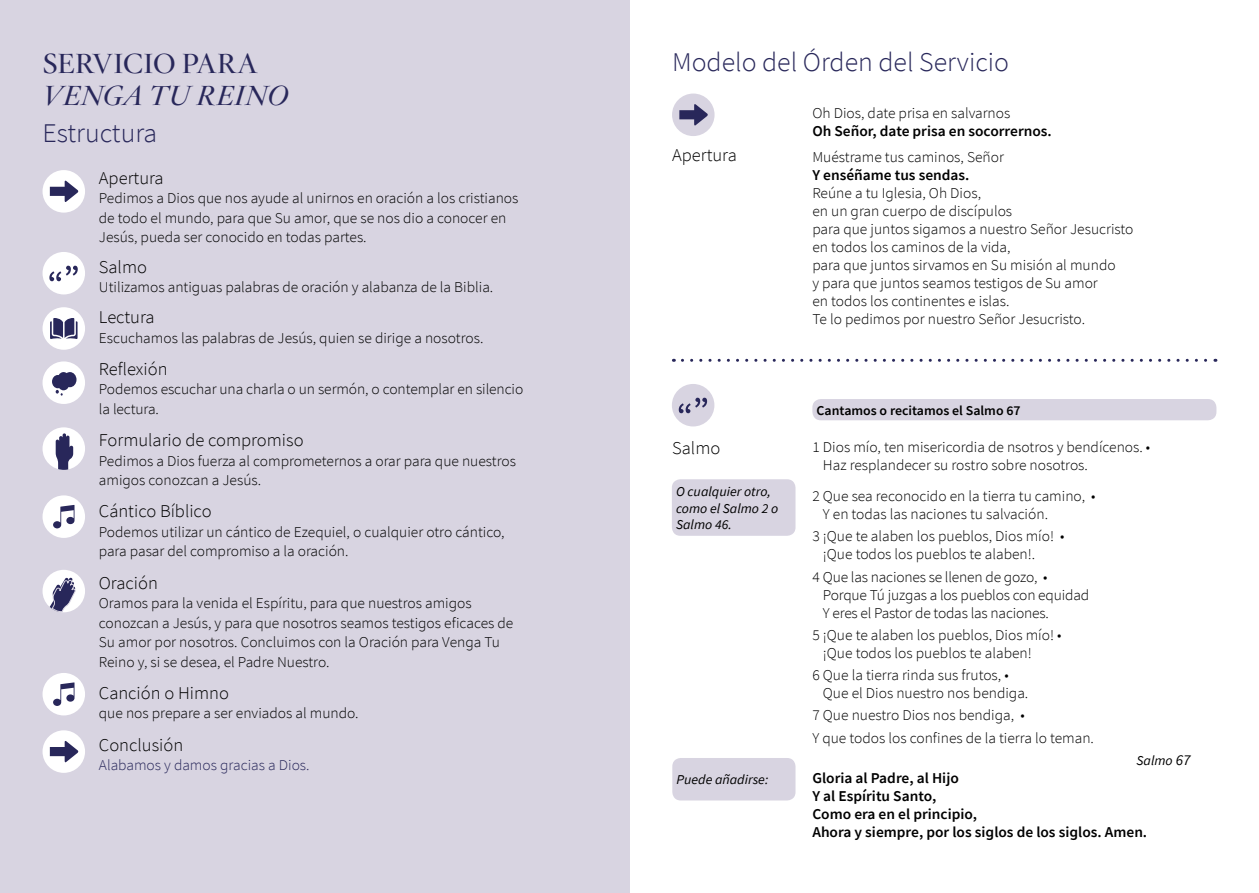
<style>
.page{position:relative;width:1259px;height:893px;background:#fff}
.page>*{position:absolute;margin:0;border:0;box-sizing:border-box;transform-origin:0 0}
.t1{font:300 27px "Source Sans Pro";color:#28275a}
.t2{font:600 27px "Hoefler Titling";letter-spacing:-.01em;color:#28275a}
.t3{font:italic 600 27px "Hoefler Titling";letter-spacing:.005em;color:#28275a}
.t4{font:300 18px "Source Sans Pro";color:#000}
.t5{font:300 15px/18px "Source Sans Pro";color:#000}
.t6{font:600 15px/18px "Source Sans Pro";color:#000}
.t7{font:300 15px "Source Sans Pro";color:#28275a}
.t8{font:italic 13.5px/16.5px "Source Sans Pro";color:#000}
.t9{font:600 13.5px "Source Sans Pro";color:#000}
.s1{font-size:15px}
</style>
<div class="page">
<div style="left:812px;top:399px;width:404px;height:21px;background:#d8d4e1;border-radius:9px"></div>
<div style="left:672px;top:94px;width:42px;height:42px;background:#d8d4e1;border-radius:50%"></div>
<svg style="left:679px;top:104px;width:29px;height:22px"></svg>
<div style="left:672px;top:384px;width:42px;height:42px;background:#d8d4e1;border-radius:50%"></div>
<svg style="left:679px;top:398px;width:28px;height:15px"></svg>
<div style="left:0;top:0;width:629px;height:893px;background:#d8d4e1"></div>
<div style="left:43px;top:307px;width:42px;height:43px;background:#fff;border-radius:50%"></div>
<svg style="left:50px;top:318px;width:28px;height:21px"></svg>
<div style="left:43px;top:427px;width:42px;height:43px;background:#fff;border-radius:50%"></div>
<svg style="left:56px;top:433px;width:17px;height:37px"></svg>
<div style="left:43px;top:495px;width:42px;height:43px;background:#fff;border-radius:50%"></div>
<svg style="left:53px;top:505px;width:21px;height:23px"></svg>
<div style="left:43px;top:673px;width:42px;height:42px;background:#fff;border-radius:50%"></div>
<svg style="left:53px;top:682px;width:21px;height:24px"></svg>
<div style="left:43px;top:570px;width:42px;height:42px;background:#fff;border-radius:50%"></div>
<svg style="left:50px;top:578px;width:26px;height:34px"></svg>
<div style="left:43px;top:252px;width:42px;height:42px;background:#fff;border-radius:50%"></div>
<svg style="left:49px;top:266px;width:29px;height:15px"></svg>
<div style="left:43px;top:170px;width:42px;height:43px;background:#fff;border-radius:50%"></div>
<svg style="left:50px;top:180px;width:29px;height:22px"></svg>
<div style="left:43px;top:361px;width:42px;height:43px;background:#fff;border-radius:50%"></div>
<svg style="left:52px;top:372px;width:24px;height:24px"></svg>
<div style="left:43px;top:730px;width:42px;height:43px;background:#fff;border-radius:50%"></div>
<svg style="left:50px;top:741px;width:29px;height:22px"></svg>
<div style="left:672px;top:479px;width:123px;height:57px;background:#d8d4e1;border-radius:9px"></div>
<div style="left:672px;top:758px;width:123px;height:42px;background:#d8d4e1;border-radius:9px"></div>
<svg style="left:682px;top:359px;width:534px;height:3px"></svg>
<h1 class="t2" style="left:43px;top:42px;width:216px">SERVICIO PARA</h1>
<h1 class="t1" style="left:672px;top:46px;width:339px">Modelo del Órden del Servicio</h1>
<h1 class="t3" style="left:43px;top:80px;width:247px">VENGA TU REINO</h1>
<h1 class="t1" style="left:43px;top:116px;width:116px">Estructura</h1>
<p class="t4" style="left:99px;top:167px;width:66px">Apertura</p>
<p class="t5" style="left:99px;top:188px;width:421px;line-height:19.5px">Pedimos a Dios que nos ayude al unirnos en oración a los cristianos de todo el mundo, para que Su amor, que se nos dio a conocer en<br>Jesús, pueda ser conocido en todas partes.</p>
<p class="t4" style="left:99px;top:256px;width:50px">Salmo</p>
<p class="t5" style="left:99px;top:278px;width:396px">Utilizamos antiguas palabras de oración y alabanza de la Biblia.</p>
<p class="t4" style="left:99px;top:306px;width:57px">Lectura</p>
<p class="t5" style="left:99px;top:329px;width:386px">Escuchamos las palabras de Jesús, quien se dirige a nosotros.</p>
<p class="t4" style="left:99px;top:358px;width:70px">Reflexión</p>
<p class="t5" style="left:99px;top:380px;width:426px;line-height:19.5px">Podemos escuchar una charla o un sermón, o contemplar en silencio la lectura.</p>
<p class="t4" style="left:99px;top:429px;width:206px">Formulario de compromiso</p>
<p class="t5" style="left:99px;top:451px;width:418px;line-height:19.5px">Pedimos a Dios fuerza al comprometernos a orar para que nuestros amigos conozcan a Jesús.</p>
<p class="t4" style="left:99px;top:500px;width:114px">Cántico Bíblico</p>
<p class="t5" style="left:99px;top:522px;width:407px;line-height:19.5px">Podemos utilizar un cántico de Ezequiel, o cualquier otro cántico, para pasar del compromiso a la oración.</p>
<p class="t4" style="left:99px;top:572px;width:61px">Oración</p>
<p class="t5" style="left:99px;top:593px;width:416px;line-height:19.5px">Oramos para la venida el Espíritu, para que nuestros amigos conozcan a Jesús, y para que nosotros seamos testigos eficaces de Su amor por nosotros. Concluimos con la Oración para Venga Tu Reino y, si se desea, el Padre Nuestro.</p>
<p class="t4" style="left:99px;top:682px;width:132px">Canción o Himno</p>
<p class="t5" style="left:99px;top:704px;width:261px">que nos prepare a ser enviados al mundo.</p>
<p class="t4" style="left:99px;top:734px;width:86px">Conclusión</p>
<p class="t7" style="left:99px;top:756px;width:212px">Alabamos y damos gracias a Dios.</p>
<p class="t5" style="left:812px;top:104px;width:199px">Oh Dios, date prisa en salvarnos</p>
<p class="t6" style="left:812px;top:121px;width:241px">Oh Señor, date prisa en socorrernos.</p>
<p class="t5" style="left:812px;top:148px;width:193px">Muéstrame tus caminos, Señor</p>
<p class="t6" style="left:812px;top:166px;width:159px">Y enséñame tus sendas.</p>
<p class="t5" style="left:812px;top:184px;width:322px">Reúne a tu Iglesia, Oh Dios,<br>en un gran cuerpo de discípulos<br>para que juntos sigamos a nuestro Señor Jesucristo en todos los caminos de la vida,<br>para que juntos sirvamos en Su misión al mundo<br>y para que juntos seamos testigos de Su amor<br>en todos los continentes e islas.<br>Te lo pedimos por nuestro Señor Jesucristo.</p>
<p class="t4" style="left:672px;top:144px;width:66px">Apertura</p>
<p class="t9" style="left:816px;top:401px;width:206px">Cantamos o recitamos el Salmo 67</p>
<p class="t5" style="left:823px;top:438px;width:329px;text-indent:-10px">1 Dios mío, ten misericordia de nsotros y bendícenos. •<br>Haz resplandecer su rostro sobre nosotros.</p>
<p class="t5" style="left:823px;top:487px;width:274px;text-indent:-10px">2 Que sea reconocido en la tierra tu camino, •<br>Y en todas las naciones tu salvación.</p>
<p class="t5" style="left:823px;top:527px;width:243px;text-indent:-10px">3 ¡Que te alaben los pueblos, Dios mío! • ¡Que todos los pueblos te alaben!.</p>
<p class="t5" style="left:823px;top:568px;width:268px;text-indent:-10px">4 Que las naciones se llenen de gozo, •<br>Porque Tú juzgas a los pueblos con equidad<br>Y eres el Pastor de todas las naciones.</p>
<p class="t5" style="left:823px;top:626px;width:240px;text-indent:-10px">5 ¡Que te alaben los pueblos, Dios mío! • ¡Que todos los pueblos te alaben!</p>
<p class="t5" style="left:823px;top:666px;width:207px;text-indent:-10px">6 Que la tierra rinda sus frutos, •<br>Que el Dios nuestro nos bendiga.</p>
<p class="t5" style="left:812px;top:704px;width:283px;line-height:22.2px">7 Que nuestro Dios nos bendiga, •<br>Y que todos los confines de la tierra lo teman.</p>
<p class="t8" style="left:1136px;top:752px;width:56px">Salmo <span class="s1">67</span></p>
<p class="t6" style="left:812px;top:769px;width:336px">Gloria al Padre, al Hijo<br>Y al Espíritu Santo,<br>Como era en el principio,<br>Ahora y siempre, por los siglos de los siglos. Amen.</p>
<p class="t4" style="left:672px;top:437px;width:50px">Salmo</p>
<p class="t8" style="left:676px;top:483px;width:104px">O cualquier otro, como el Salmo 2 o<br>Salmo 46.</p>
<p class="t8" style="left:676px;top:771px;width:93px">Puede añadirse:</p>
</div>
